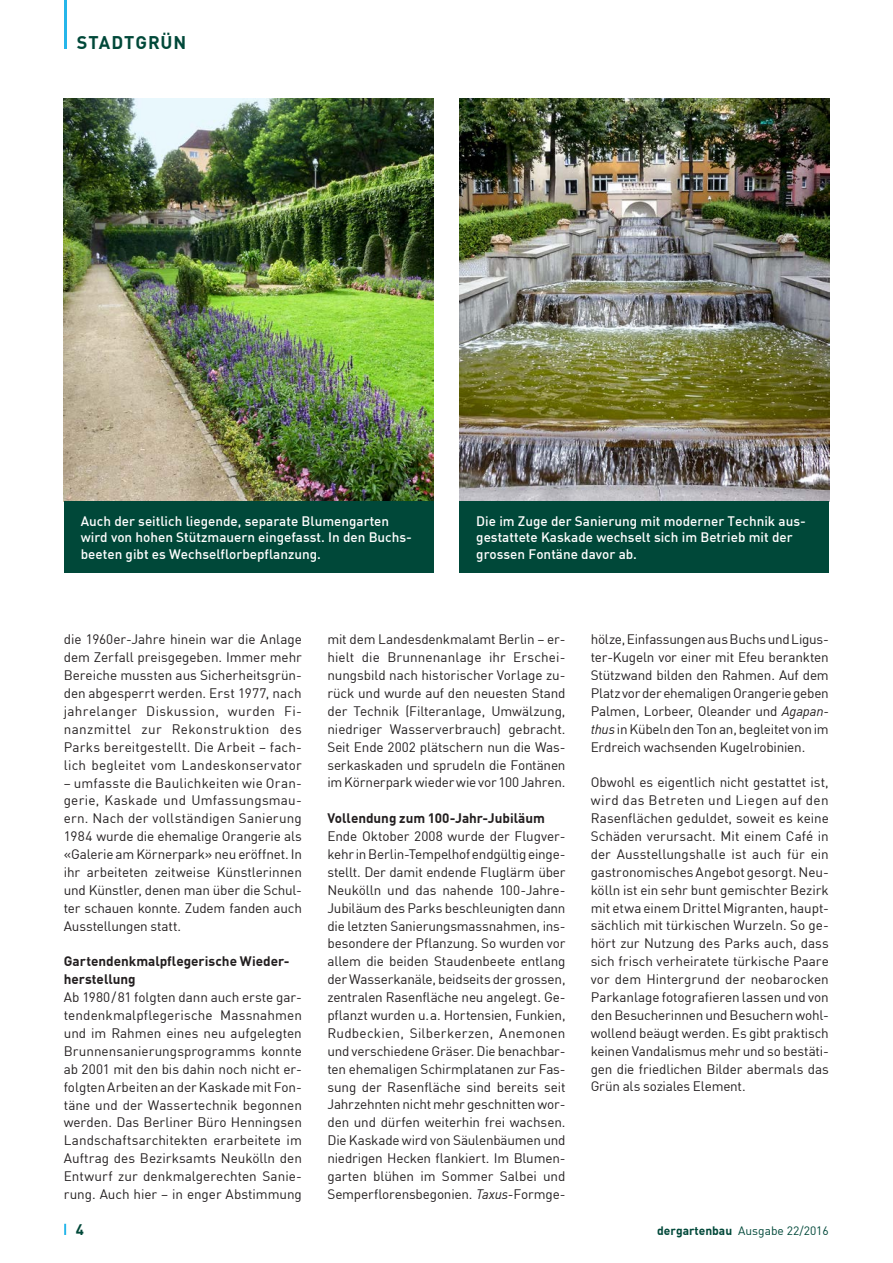
<style>
.page{position:relative;width:893px;height:1263px;background:#fff}
.page>*{position:absolute;margin:0;border:0;box-sizing:border-box;transform-origin:0 0}
.t1{font:700 18px "DIN Offc Pro";letter-spacing:.05em;color:#004839}
.t2{font:700 15px "DIN Offc Pro";color:#004839}
.t3{font:13.5px/17.9px "DIN Offc Pro";letter-spacing:-.01em;color:#231f20;text-align:justify}
.t4{font:500 13.5px/16.5px "DIN Offc Pro";color:#fff}
.t5{font:700 13.5px/17.9px "DIN Offc Pro";color:#231f20}
.t6{font:12px "DIN Offc Pro";color:#004839}
.s1{font-style:italic}
.s2{font-weight:700}
</style>
<div class="page">
<svg style="left:64px;top:1224px;width:2px;height:11px"></svg>
<img style="left:459px;top:99px;width:370px;height:402px">
<img style="left:64px;top:99px;width:370px;height:402px">
<div style="left:459px;top:501px;width:370px;height:72px;background:#004839"></div>
<div style="left:64px;top:501px;width:370px;height:72px;background:#004839"></div>
<hr style="left:64px;top:0;width:3px;height:49px;background:#26b6ea">
<h1 class="t1" style="left:77px;top:27px;width:111px">STADTGRÜN</h1>
<p class="t4" style="left:81px;top:511px;width:333px">Auch der seitlich liegende, separate Blumengarten wird von hohen Stützmauern eingefasst. In den Buchs&shy;beeten gibt es Wechselflorbepflanzung.</p>
<p class="t4" style="left:476px;top:511px;width:331px">Die im Zuge der Sanierung mit moderner Technik aus&shy;gestattete Kaskade wechselt sich im Betrieb mit der grossen Fontäne davor ab.</p>
<p class="t3" style="left:64px;top:629px;width:240px">die 1960er-Jahre hinein war die Anlage dem Zerfall preisgegeben. Immer mehr Bereiche mussten aus Sicherheitsgrün&shy;den abgesperrt werden. Erst 1977, nach jahrelanger Diskussion, wurden Fi&shy;nanzmittel zur Rekonstruktion des Parks bereitgestellt. Die Arbeit – fach&shy;lich begleitet vom Landeskonservator</p>
<p class="t3" style="left:64px;top:772px;width:240px">– umfasste die Baulichkeiten wie Oran&shy;gerie, Kaskade und Umfassungsmau&shy;ern. Nach der vollständigen Sanierung 1984 wurde die ehemalige Orangerie als «Galerie am Körnerpark» neu eröffnet. In ihr arbeiteten zeitweise Künstlerinnen und Künstler, denen man über die Schul&shy;ter schauen konnte. Zudem fanden auch Ausstellungen statt.</p>
<p class="t5" style="left:64px;top:951px;width:227px">Gartendenkmalpflegerische Wieder&shy;herstellung</p>
<p class="t3" style="left:64px;top:987px;width:240px">Ab 1980/81 folgten dann auch erste gar&shy;tendenkmalpflegerische Massnahmen und im Rahmen eines neu aufgelegten Brunnensanierungsprogramms konnte ab 2001 mit den bis dahin noch nicht er&shy;folgten Arbeiten an der Kaskade mit Fon&shy;täne und der Wassertechnik begonnen werden. Das Berliner Büro Henningsen Landschaftsarchitekten erarbeitete im Auftrag des Bezirksamts Neukölln den Entwurf zur denkmalgerechten Sanie&shy;rung. Auch hier – in enger Abstimmung</p>
<p class="t3" style="left:327px;top:629px;width:240px">mit dem Landesdenkmalamt Berlin – er&shy;hielt die Brunnenanlage ihr Erschei&shy;nungsbild nach historischer Vorlage zu&shy;rück und wurde auf den neuesten Stand der Technik (Filteranlage, Umwälzung, niedriger Wasserverbrauch) gebracht.<br>Seit Ende 2002 plätschern nun die Was&shy;serkaskaden und sprudeln die Fontänen im Körnerpark wieder wie vor 100 Jahren.</p>
<p class="t5" style="left:327px;top:808px;width:219px">Vollendung zum 100-Jahr-Jubiläum</p>
<p class="t3" style="left:327px;top:826px;width:240px">Ende Oktober 2008 wurde der Flugver&shy;kehr in Berlin-Tempelhof endgültig einge&shy;stellt. Der damit endende Fluglärm über Neukölln und das nahende 100-Jahre-Jubiläum des Parks beschleunigten dann die letzten Sanierungsmassnahmen, ins&shy;besondere der Pflanzung. So wurden vor allem die beiden Staudenbeete entlang der Wasserkanäle, beidseits der grossen, zentralen Rasenfläche neu angelegt. Ge&shy;pflanzt wurden u.a. Hortensien, Funkien, Rudbeckien, Silberkerzen, Anemonen und verschiedene Gräser. Die benachbar&shy;ten ehemaligen Schirmplatanen zur Fas&shy;sung der Rasenfläche sind bereits seit Jahrzehnten nicht mehr geschnitten wor&shy;den und dürfen weiterhin frei wachsen.<br>Die Kaskade wird von Säulenbäumen und niedrigen Hecken flankiert. Im Blumen&shy;garten blühen im Sommer Salbei und Semperflorensbegonien. <span class="s1">Taxus</span>-Formge-</p>
<p class="t3" style="left:591px;top:629px;width:240px">hölze, Einfassungen aus Buchs und Ligus&shy;ter-Kugeln vor einer mit Efeu berankten Stützwand bilden den Rahmen. Auf dem Platz vor der ehemaligen Orangerie geben Palmen, Lorbeer, Oleander und <span class="s1">Agapan&shy;thus</span> in Kübeln den Ton an, begleitet von im Erdreich wachsenden Kugelrobinien.</p>
<p class="t3" style="left:591px;top:772px;width:240px">Obwohl es eigentlich nicht gestattet ist, wird das Betreten und Liegen auf den Rasenflächen geduldet, soweit es keine Schäden verursacht. Mit einem Café in der Ausstellungshalle ist auch für ein gastronomisches Angebot gesorgt. Neu&shy;kölln ist ein sehr bunt gemischter Bezirk mit etwa einem Drittel Migranten, haupt&shy;sächlich mit türkischen Wurzeln. So ge&shy;hört zur Nutzung des Parks auch, dass sich frisch verheiratete türkische Paare vor dem Hintergrund der neobarocken Parkanlage fotografieren lassen und von den Besucherinnen und Besuchern wohl&shy;wollend beäugt werden. Es gibt praktisch keinen Vandalismus mehr und so bestäti&shy;gen die friedlichen Bilder abermals das Grün als soziales Element.</p>
<p class="t2" style="left:76px;top:1217px;width:10px">4</p>
<p class="t6" style="left:657px;top:1221px;width:173px"><span class="s2">dergartenbau</span> Ausgabe 22/2016</p>
</div>
